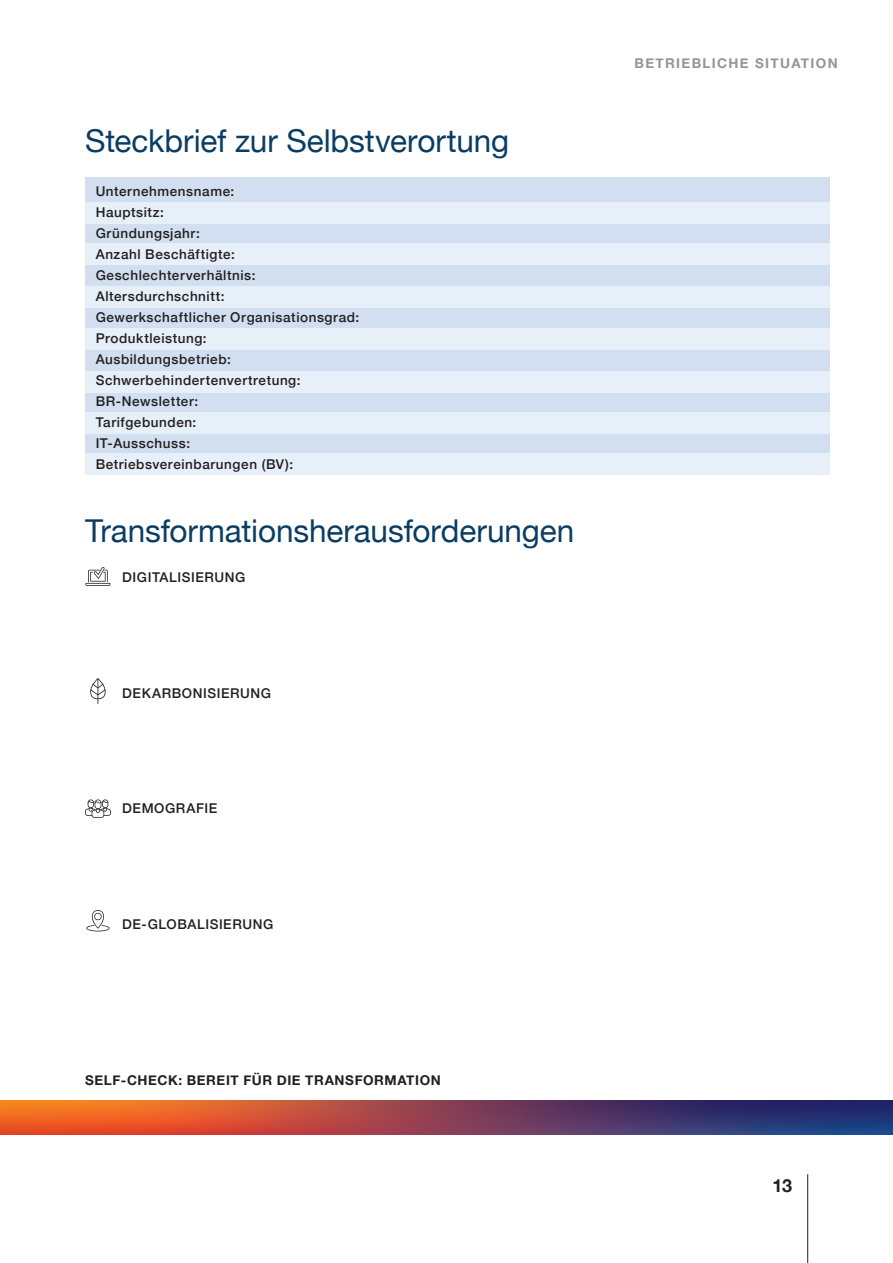
<style>
.page{position:relative;width:893px;height:1263px;background:#fff}
.page>*{position:absolute;margin:0;border:0;box-sizing:border-box;transform-origin:0 0}
.t1{font:31.5px "Helvetica Neue";letter-spacing:-.005em;color:#0b3d63}
.t2{font:700 18px "Helvetica Neue";color:#231f20}
.t3{font:500 13.5px/21px "Helvetica Neue";letter-spacing:.04em;color:#231f20}
.t4{font:700 13.5px "Helvetica Neue";letter-spacing:.045em;color:#231f20}
.t5{font:700 13.5px "Helvetica Neue";letter-spacing:.1em;color:#939598}
</style>
<div class="page">
<div style="left:85px;top:177px;width:744px;height:293px;background:#d1dff1"></div>
<div style="left:85px;top:202px;width:744px;height:21px;background:#e7eff8"></div>
<div style="left:85px;top:244px;width:744px;height:21px;background:#e7eff8"></div>
<div style="left:85px;top:286px;width:744px;height:21px;background:#e7eff8"></div>
<div style="left:85px;top:329px;width:744px;height:21px;background:#e7eff8"></div>
<div style="left:85px;top:371px;width:744px;height:21px;background:#e7eff8"></div>
<div style="left:85px;top:412px;width:744px;height:22px;background:#e7eff8"></div>
<div style="left:85px;top:454px;width:744px;height:21px;background:#e7eff8"></div>
<hr style="left:807px;top:1174px;width:1px;height:89px;background:#231f20">
<svg style="left:0;top:1101px;width:893px;height:34px;background:#8a454f"></svg>
<svg style="left:85px;top:567px;width:25px;height:19px"></svg>
<svg style="left:86px;top:910px;width:24px;height:21px"></svg>
<svg style="left:85px;top:799px;width:26px;height:19px"></svg>
<svg style="left:90px;top:678px;width:16px;height:26px"></svg>
<h1 class="t1" style="left:85px;top:118px;width:426px">Steckbrief zur Selbstverortung</h1>
<p class="t3" style="left:96px;top:180px;width:265px">Unternehmensname:<br>Hauptsitz:<br>Gründungsjahr:<br>Anzahl Beschäftigte:<br>Geschlechterverhältnis:<br>Altersdurchschnitt:<br>Gewerkschaftlicher Organisationsgrad:<br>Produktleistung:<br>Ausbildungsbetrieb:<br>Schwerbehindertenvertretung:<br>BR-Newsletter:<br>Tarifgebunden:<br>IT-Ausschuss:<br>Betriebsvereinbarungen (BV):</p>
<h1 class="t1" style="left:85px;top:508px;width:491px">Transformationsherausforderungen</h1>
<p class="t3" style="left:122px;top:566px;width:125px">DIGITALISIERUNG</p>
<p class="t3" style="left:122px;top:681px;width:150px">DEKARBONISIERUNG</p>
<p class="t3" style="left:122px;top:797px;width:96px">DEMOGRAFIE</p>
<p class="t3" style="left:122px;top:912px;width:153px">DE-GLOBALISIERUNG</p>
<p class="t4" style="left:85px;top:1069px;width:357px">SELF-CHECK: BEREIT FÜR DIE TRANSFORMATION</p>
<p class="t5" style="left:635px;top:53px;width:205px">BETRIEBLICHE SITUATION</p>
<h2 class="t2" style="left:772px;top:1171px;width:21px">13</h2>
</div>
